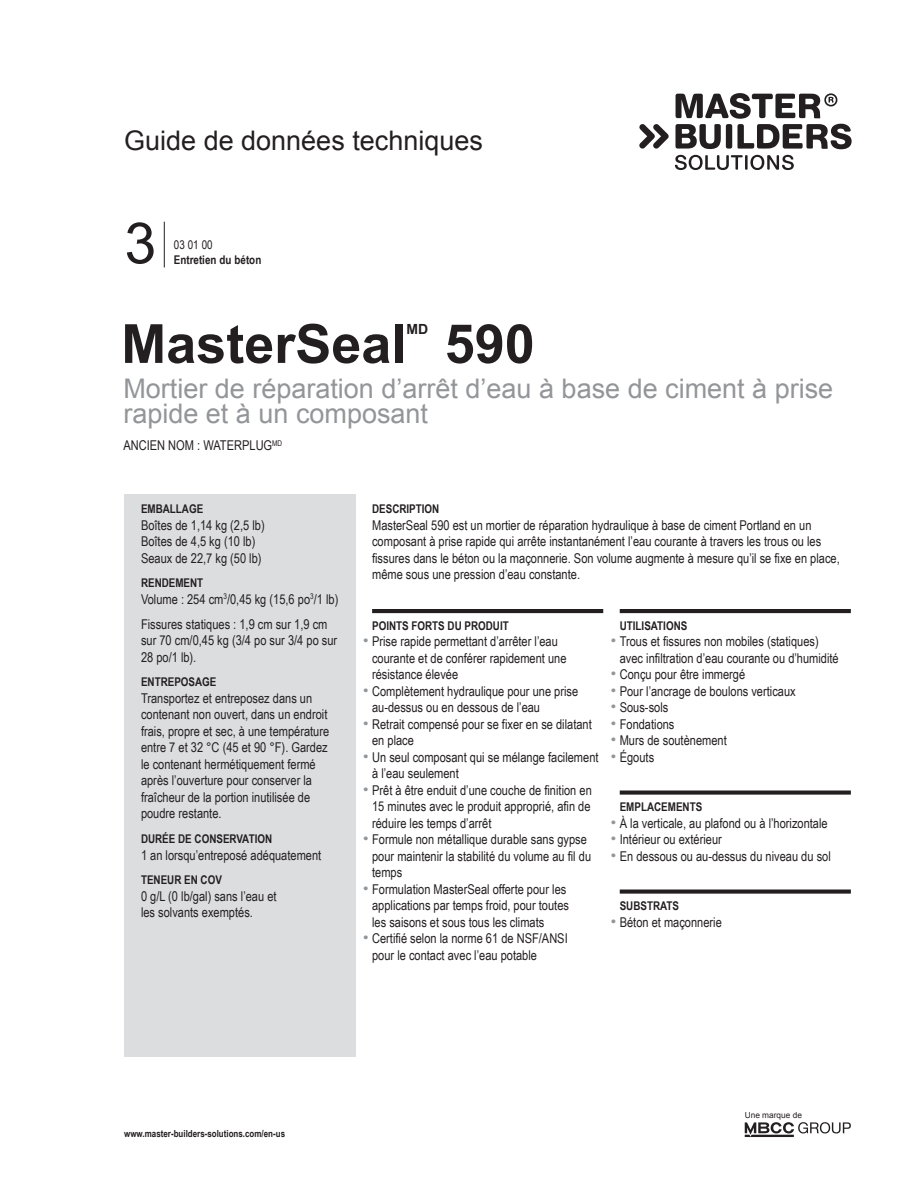
<style>
.page{position:relative;width:918px;height:1188px;background:#fff}
.page>*{position:absolute;margin:0;border:0;box-sizing:border-box;transform-origin:0 0}
.CSI_DIV__Number{font:57px "Arial";color:#231f20}
.Product_Name{font:700 54px "Arial";color:#231f20}
.Product_Name_Subhead{font:27px/25.2px "Arial";color:#939598}
.t1{font:27px "Arial";color:#231f20}
.Product_Name-2{font:700 13.95px "Arial";color:#231f20}
.Bullets_Body{font:13.5px/16.5px "Arial Narrow";color:#231f20}
.Side_Block_Body_Copy{font:13.5px/16.5px "Arial Narrow";color:#231f20}
.Body_Copy__Indent{font:13.5px/16.5px "Arial Narrow";color:#231f20}
.Product_Name_Subhead-2{font:13.5px "Arial Narrow";color:#231f20}
.Side_Block_Body_Copy-2{font:700 12px "Arial Narrow";color:#231f20}
.Headers_with_Rule{font:700 12px "Arial Narrow";color:#231f20}
.CSI_DIV__Main{font:700 12px "Arial Narrow";color:#231f20}
.Body_Copy__Indent-2{font:700 12px "Arial Narrow";color:#231f20}
.CSI_DIV__Main-2{font:12px "Arial Narrow";color:#231f20}
.t2{font:700 9.75px "Arial Narrow";color:#231f20}
.t3{font:8.25px "Arial";color:#231f20}
.s1{font-family:"Arial";font-weight:700;color:#939598}
</style>
<div class="page">
<div style="left:125px;top:494px;width:231px;height:562px;background:#dcdddf"></div>
<hr style="left:372px;top:609px;width:231px;height:4px;background:#231f20">
<hr style="left:620px;top:609px;width:231px;height:4px;background:#231f20">
<svg style="left:620px;top:791px;width:231px;height:4px"></svg>
<svg style="left:620px;top:890px;width:231px;height:4px"></svg>
<hr style="left:164px;top:222px;width:1px;height:45px;background:#231f20">
<svg style="left:675px;top:155px;width:119px;height:15px"></svg>
<svg style="left:639px;top:124px;width:30px;height:25px"></svg>
<svg style="left:676px;top:93px;width:176px;height:56px"></svg>
<svg style="left:745px;top:1122px;width:106px;height:15px"></svg>
<h3 class="t1" style="left:124px;top:122px;width:360px">Guide de données techniques</h3>
<p class="CSI_DIV__Number" style="left:125px;top:206px;width:33px">3</p>
<p class="CSI_DIV__Main-2" style="left:174px;top:236px;width:40px">03 01 00</p>
<p class="CSI_DIV__Main" style="left:174px;top:251px;width:89px">Entretien du béton</p>
<p class="Product_Name" style="left:121px;top:308px;width:287px">MasterSeal</p>
<p class="Product_Name-2" style="left:406px;top:320px;width:23px">MD</p>
<p class="Product_Name" style="left:445px;top:308px;width:92px">590</p>
<p class="Product_Name_Subhead" style="left:123px;top:376px;width:711px">Mortier de réparation d’arrêt d’eau à base de ciment à prise rapide et à un composant</p>
<p class="Product_Name_Subhead-2" style="left:123px;top:435px;width:160px">ANCIEN NOM : WATERPLUG<sup>MD</sup></p>
<p class="Side_Block_Body_Copy-2" style="left:141px;top:500px;width:64px">EMBALLAGE</p>
<p class="Side_Block_Body_Copy" style="left:141px;top:516px;width:125px">Boîtes de 1,14 kg (2,5 lb)</p>
<p class="Side_Block_Body_Copy" style="left:141px;top:533px;width:116px">Boîtes de 4,5 kg (10 lb)</p>
<p class="Side_Block_Body_Copy" style="left:141px;top:549px;width:122px">Seaux de 22,7 kg (50 lb)</p>
<p class="Side_Block_Body_Copy-2" style="left:141px;top:574px;width:64px">RENDEMENT</p>
<p class="Side_Block_Body_Copy" style="left:141px;top:590px;width:199px">Volume : 254 cm<sup>3</sup>/0,45 kg (15,6 po<sup>3</sup>/1 lb)</p>
<p class="Side_Block_Body_Copy" style="left:141px;top:615px;width:198px">Fissures statiques : 1,9 cm sur 1,9 cm sur 70 cm/0,45 kg (3/4 po sur 3/4 po sur<br>28 po/1 lb).</p>
<p class="Side_Block_Body_Copy-2" style="left:141px;top:673px;width:77px">ENTREPOSAGE</p>
<p class="Side_Block_Body_Copy" style="left:141px;top:689px;width:190px">Transportez et entreposez dans un contenant non ouvert, dans un endroit frais, propre et sec, à une température entre 7 et 32 °C (45 et 90 °F). Gardez le contenant hermétiquement fermé après l’ouverture pour conserver la fraîcheur de la portion inutilisée de poudre restante.</p>
<p class="Side_Block_Body_Copy-2" style="left:141px;top:830px;width:133px">DURÉE DE CONSERVATION</p>
<p class="Side_Block_Body_Copy" style="left:141px;top:846px;width:182px">1 an lorsqu’entreposé adéquatement</p>
<p class="Side_Block_Body_Copy-2" style="left:141px;top:871px;width:82px">TENEUR EN COV</p>
<p class="Side_Block_Body_Copy" style="left:141px;top:887px;width:137px">0 g/L (0 lb/gal) sans l’eau et les solvants exemptés.</p>
<p class="Body_Copy__Indent-2" style="left:372px;top:500px;width:69px">DESCRIPTION</p>
<p class="Body_Copy__Indent" style="left:372px;top:516px;width:469px">MasterSeal 590 est un mortier de réparation hydraulique à base de ciment Portland en un composant à prise rapide qui arrête instantanément l’eau courante à travers les trous ou les fissures dans le béton ou la maçonnerie. Son volume augmente à mesure qu’il se fixe en place, même sous une pression d’eau constante.</p>
<p class="Headers_with_Rule" style="left:372px;top:616px;width:138px">POINTS FORTS DU PRODUIT</p>
<p class="Bullets_Body" style="left:372px;top:633px;width:196px;text-indent:-9px"><span class="s1">•</span> Prise rapide permettant d’arrêter l’eau courante et de conférer rapidement une résistance élevée</p>
<p class="Bullets_Body" style="left:372px;top:682px;width:208px;text-indent:-9px"><span class="s1">•</span> Complètement hydraulique pour une prise au-dessus ou en dessous de l’eau</p>
<p class="Bullets_Body" style="left:372px;top:715px;width:221px;text-indent:-9px"><span class="s1">•</span> Retrait compensé pour se fixer en se dilatant en place</p>
<p class="Bullets_Body" style="left:372px;top:748px;width:228px;text-indent:-9px"><span class="s1">•</span> Un seul composant qui se mélange facilement à l’eau seulement</p>
<p class="Bullets_Body" style="left:372px;top:781px;width:221px;text-align:justify;text-indent:-9px"><span class="s1">•</span> Prêt à être enduit d’une couche de finition en 15 minutes avec le produit approprié, afin de réduire les temps d’arrêt</p>
<p class="Bullets_Body" style="left:372px;top:831px;width:221px;text-indent:-9px"><span class="s1">•</span> Formule non métallique durable sans gypse pour maintenir la stabilité du volume au fil du temps</p>
<p class="Bullets_Body" style="left:372px;top:880px;width:198px;text-indent:-9px"><span class="s1">•</span> Formulation MasterSeal offerte pour les applications par temps froid, pour toutes les saisons et sous tous les climats</p>
<p class="Bullets_Body" style="left:372px;top:930px;width:197px;text-indent:-9px"><span class="s1">•</span> Certifié selon la norme 61 de NSF/ANSI pour le contact avec l’eau potable</p>
<p class="Headers_with_Rule" style="left:620px;top:616px;width:69px">UTILISATIONS</p>
<p class="Bullets_Body" style="left:620px;top:633px;width:221px;text-indent:-9px"><span class="s1">•</span> Trous et fissures non mobiles (statiques) avec infiltration d’eau courante ou d’humidité</p>
<p class="Bullets_Body" style="left:611px;top:666px;width:136px"><span class="s1">•</span> Conçu pour être immergé</p>
<p class="Bullets_Body" style="left:611px;top:682px;width:186px"><span class="s1">•</span> Pour l’ancrage de boulons verticaux</p>
<p class="Bullets_Body" style="left:611px;top:699px;width:59px"><span class="s1">•</span> Sous-sols</p>
<p class="Bullets_Body" style="left:611px;top:715px;width:65px"><span class="s1">•</span> Fondations</p>
<p class="Bullets_Body" style="left:611px;top:732px;width:117px"><span class="s1">•</span> Murs de soutènement</p>
<p class="Bullets_Body" style="left:611px;top:748px;width:45px"><span class="s1">•</span> Égouts</p>
<p class="Headers_with_Rule" style="left:620px;top:798px;width:84px">EMPLACEMENTS</p>
<p class="Bullets_Body" style="left:611px;top:814px;width:218px"><span class="s1">•</span> À la verticale, au plafond ou à l’horizontale</p>
<p class="Bullets_Body" style="left:611px;top:831px;width:112px"><span class="s1">•</span> Intérieur ou extérieur</p>
<p class="Bullets_Body" style="left:611px;top:847px;width:221px"><span class="s1">•</span> En dessous ou au-dessus du niveau du sol</p>
<p class="Headers_with_Rule" style="left:620px;top:897px;width:61px">SUBSTRATS</p>
<p class="Bullets_Body" style="left:611px;top:913px;width:112px"><span class="s1">•</span> Béton et maçonnerie</p>
<p class="t2" style="left:124px;top:1126px;width:162px">www.master-builders-solutions.com/en-us</p>
<p class="t3" style="left:745px;top:1110px;width:59px">Une marque de</p>
</div>
